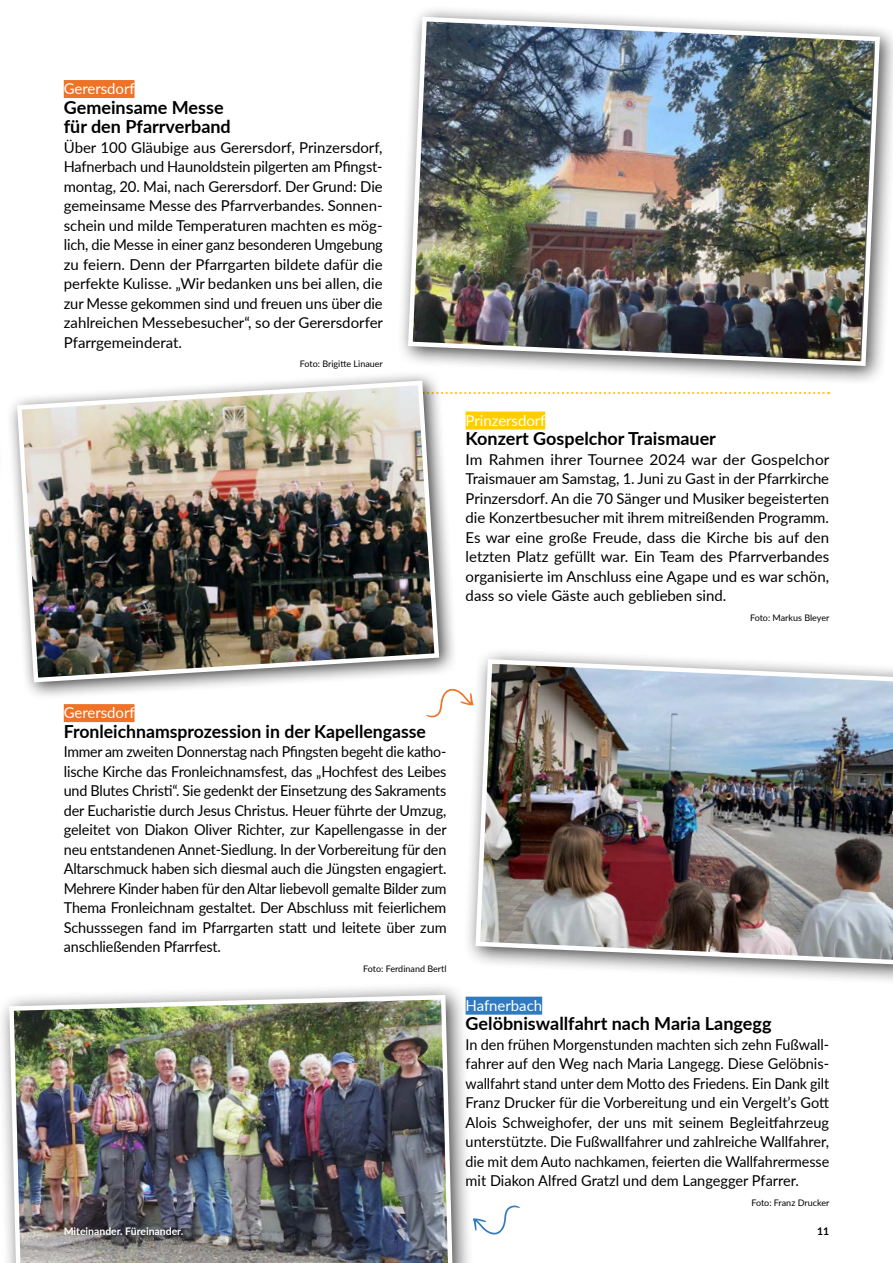
<style>
.page{position:relative;width:893px;height:1263px;background:#fff}
.page>*{position:absolute;margin:0;border:0;box-sizing:border-box;transform-origin:0 0}
.t1{font:700 18px/19.5px "Lato";color:#000}
.t2{font:15px/19.5px "Lato";color:#000;text-align:justify}
.t3{font:15px/19.5px "Lato";color:#000;text-align:justify;scale:.95 1}
.t4{font:15px/19.5px "Lato";color:#000;text-align:justify;scale:.96 1}
.t5{font:15px "Lato";letter-spacing:-.005em;color:#fff}
.t6{font:700 10.5px "Lato";letter-spacing:-.005em;color:#fff}
.t7{font:700 10.5px "Lato";color:#000}
.t8{font:9px "Lato";color:#000}
</style>
<div class="page">
<svg style="left:459px;top:392px;width:370px;height:2px"></svg>
<div style="left:466px;top:412px;width:79px;height:18px;background:#ffcd00"></div>
<div style="left:64px;top:704px;width:70px;height:18px;background:#ee7326"></div>
<div style="left:466px;top:997px;width:76px;height:18px;background:#307abf"></div>
<div style="left:6px;top:370px;width:452px;height:331px;background:#000;opacity:.75"></div>
<img style="left:15px;top:378px;width:427px;height:307px">
<div style="left:463px;top:647px;width:430px;height:339px;background:#000;opacity:.75"></div>
<img style="left:473px;top:657px;width:420px;height:310px">
<div style="left:0;top:982px;width:475px;height:281px;background:#000;opacity:.75"></div>
<img style="left:7px;top:992px;width:448px;height:271px">
<div style="left:64px;top:80px;width:70px;height:18px;background:#ee7326"></div>
<div style="left:396px;top:5px;width:497px;height:381px;background:#000;opacity:.75"></div>
<img style="left:406px;top:14px;width:476px;height:354px">
<svg style="left:426px;top:689px;width:48px;height:28px"></svg>
<svg style="left:473px;top:1205px;width:47px;height:29px"></svg>
<p class="t5" style="left:64px;top:78px;width:72px">Gerersdorf</p>
<p class="t1" style="left:64px;top:97px;width:169px">Gemeinsame Messe für den Pfarrverband</p>
<p class="t2" style="left:64px;top:137px;width:321px">Über 100 Gläubige aus Gerersdorf, Prinzersdorf, Hafnerbach und Haunoldstein pilgerten am Pfingst&shy;montag, 20. Mai, nach Gerersdorf. Der Grund: Die gemeinsame Messe des Pfarrverbandes. Sonnen&shy;schein und milde Temperaturen machten es mög&shy;lich, die Messe in einer ganz besonderen Umgebung zu feiern. Denn der Pfarrgarten bildete dafür die perfekte Kulisse. „Wir bedanken uns bei allen, die zur Messe gekommen sind und freuen uns über die zahlreichen Messebesucher“, so der Gerersdorfer Pfarrgemeinderat.</p>
<p class="t8" style="left:300px;top:358px;width:85px">Foto: Brigitte Linauer</p>
<p class="t5" style="left:466px;top:410px;width:81px">Prinzersdorf</p>
<p class="t1" style="left:466px;top:428px;width:252px">Konzert Gospelchor Traismauer</p>
<p class="t2" style="left:466px;top:449px;width:365px">Im Rahmen ihrer Tournee 2024 war der Gospelchor Traismauer am Samstag, 1. Juni zu Gast in der Pfarrkirche Prinzersdorf. An die 70 Sänger und Musiker begeisterten die Konzertbesucher mit ihrem mitreißenden Programm.<br>Es war eine große Freude, dass die Kirche bis auf den letzten Platz gefüllt war. Ein Team des Pfarrverbandes organisierte im Anschluss eine Agape und es war schön, dass so viele Gäste auch geblieben sind.</p>
<p class="t8" style="left:750px;top:611px;width:81px">Foto: Markus Bleyer</p>
<p class="t5" style="left:64px;top:702px;width:72px">Gerersdorf</p>
<p class="t1" style="left:64px;top:721px;width:364px">Fronleichnamsprozession in der Kapellengasse</p>
<p class="t3" style="left:64px;top:741px;width:405px">Immer am zweiten Donnerstag nach Pfingsten begeht die katho&shy;lische Kirche das Fronleichnamsfest, das „Hochfest des Leibes und Blutes Christi“. Sie gedenkt der Einsetzung des Sakraments der Eucharistie durch Jesus Christus. Heuer führte der Umzug, geleitet von Diakon Oliver Richter, zur Kapellengasse in der neu entstandenen Annet-Siedlung. In der Vorbereitung für den Altarschmuck haben sich diesmal auch die Jüngsten engagiert.<br>Mehrere Kinder haben für den Altar liebevoll gemalte Bilder zum Thema Fronleichnam gestaltet. Der Abschluss mit feierlichem Schusssegen fand im Pfarrgarten statt und leitete über zum anschließenden Pfarrfest.</p>
<p class="t8" style="left:363px;top:962px;width:85px">Foto: Ferdinand Bertl</p>
<p class="t5" style="left:466px;top:995px;width:78px">Hafnerbach</p>
<p class="t1" style="left:466px;top:1013px;width:307px">Gelöbniswallfahrt nach Maria Langegg</p>
<p class="t4" style="left:466px;top:1034px;width:380px">In den frühen Morgenstunden machten sich zehn Fußwall&shy;fahrer auf den Weg nach Maria Langegg. Diese Gelöbnis&shy;wallfahrt stand unter dem Motto des Friedens. Ein Dank gilt Franz Drucker für die Vorbereitung und ein Vergelt’s Gott Alois Schweighofer, der uns mit seinem Begleitfahrzeug unterstützte. Die Fußwallfahrer und zahlreiche Wallfahrer, die mit dem Auto nachkamen, feierten die Wallfahrermesse mit Diakon Alfred Gratzl und dem Langegger Pfarrer.</p>
<p class="t8" style="left:751px;top:1196px;width:80px">Foto: Franz Drucker</p>
<p class="t6" style="left:64px;top:1224px;width:121px">Miteinander. Füreinander.</p>
<p class="t7" style="left:817px;top:1224px;width:14px">11</p>
</div>
